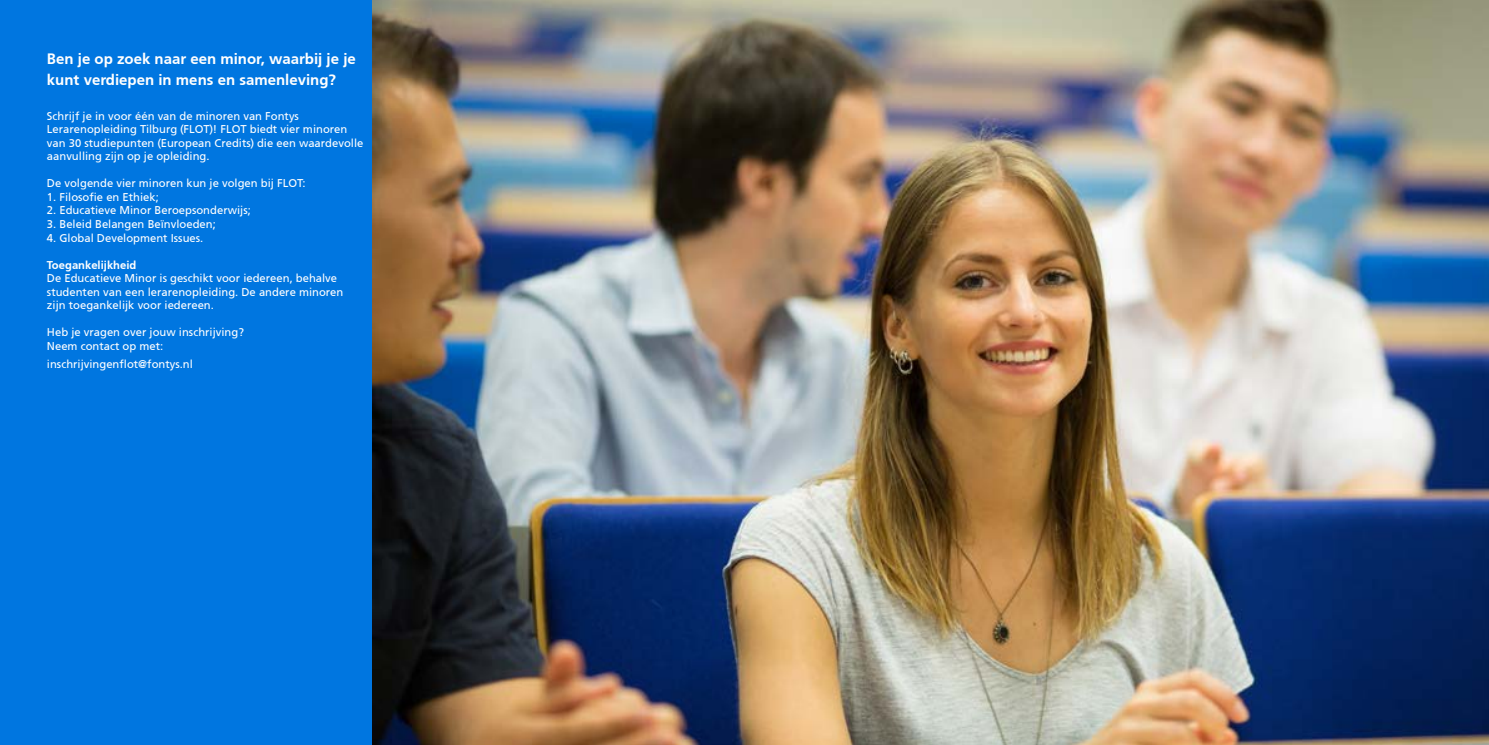
<style>
.page{position:relative;width:1489px;height:745px;background:#fff}
.page>*{position:absolute;margin:0;border:0;box-sizing:border-box;transform-origin:0 0}
.t1{font:700 15px/21px "Fontys Frutiger";color:#fff}
.t2{font:11.25px/13.5px "Fontys Frutiger Roman";color:#fff}
.t3{font:700 11.25px "Fontys Frutiger";color:#fff}
</style>
<div class="page">
<div style="left:0;top:0;width:372px;height:744px;background:#0076e0"></div>
<img style="left:372px;top:0;width:1116px;height:744px">
<h1 class="t1" style="left:47px;top:48px;width:310px">Ben je op zoek naar een minor, waarbij je je kunt verdiepen in mens en samenleving?</h1>
<p class="t2" style="left:47px;top:109px;width:318px">Schrijf je in voor één van de minoren van Fontys Lerarenopleiding Tilburg (FLOT)! FLOT biedt vier minoren van 30 studiepunten (European Credits) die een waardevolle aanvulling zijn op je opleiding.</p>
<p class="t2" style="left:47px;top:176px;width:260px">De volgende vier minoren kun je volgen bij FLOT:</p>
<p class="t2" style="left:47px;top:190px;width:113px">1. Filosofie en Ethiek;</p>
<p class="t2" style="left:47px;top:203px;width:205px">2. Educatieve Minor Beroepsonderwijs;</p>
<p class="t2" style="left:47px;top:217px;width:170px">3. Beleid Belangen Beïnvloeden;</p>
<p class="t2" style="left:47px;top:230px;width:158px">4. Global Development Issues.</p>
<p class="t3" style="left:47px;top:258px;width:91px">Toegankelijkheid</p>
<p class="t2" style="left:47px;top:271px;width:298px">De Educatieve Minor is geschikt voor iedereen, behalve studenten van een lerarenopleiding. De andere minoren zijn toegankelijk voor iedereen.</p>
<p class="t2" style="left:47px;top:325px;width:198px">Heb je vragen over jouw inschrijving?<br>Neem contact op met:</p>
<p class="t2" style="left:47px;top:356px;width:147px">inschrijvingenflot@fontys.nl</p>
</div>
